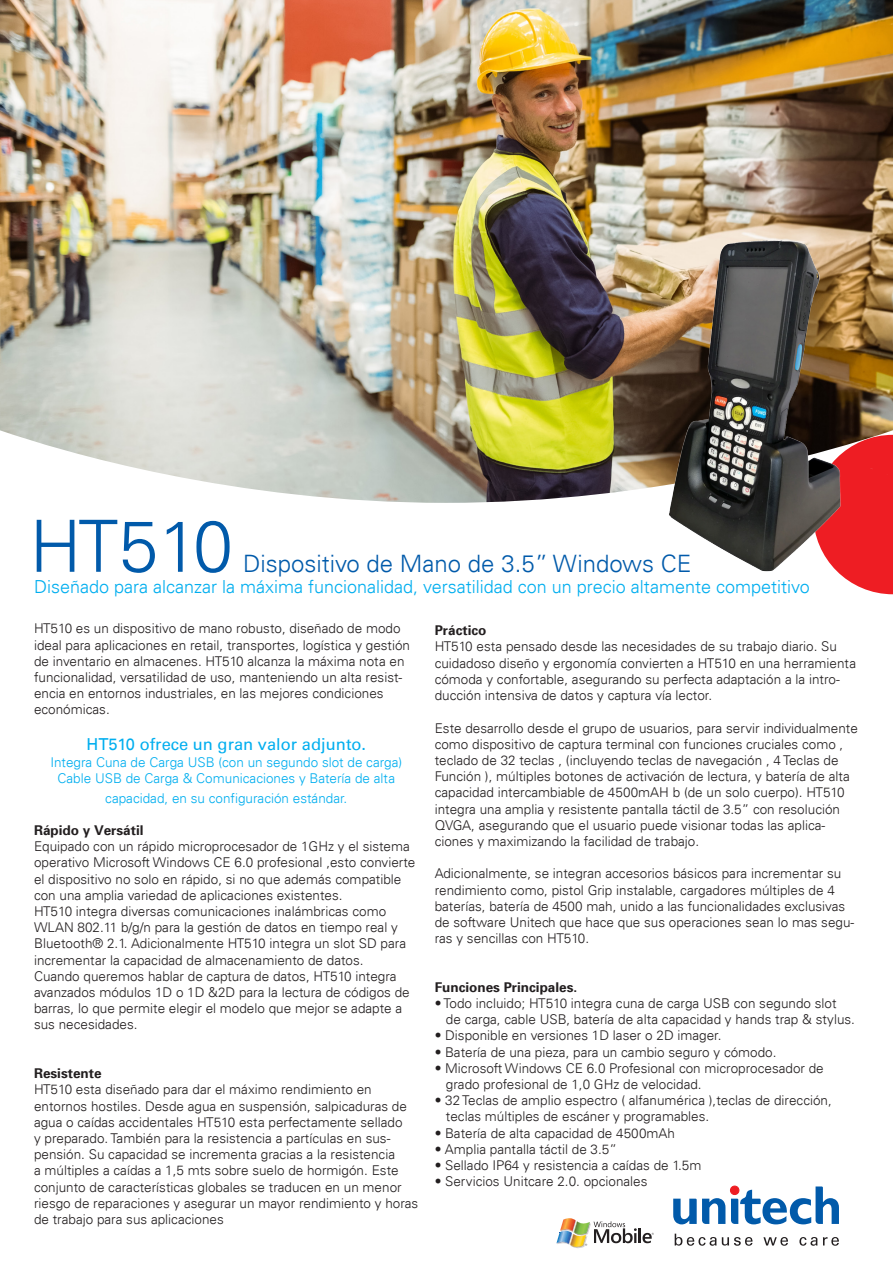
<style>
.page{position:relative;width:893px;height:1263px;background:#fff}
.page>*{position:absolute;margin:0;border:0;box-sizing:border-box;transform-origin:0 0}
.t1{font:300 72px "Univers LT";letter-spacing:-.025em;color:#015aaa}
.t2{font:300 24px "Univers LT";color:#015aaa}
.t3{font:300 18px "Univers LT";color:#00aeef}
.t4{font:16.5px "Univers LT";color:#00aeef}
.t5{font:300 13.5px/16.2px "Univers LT";color:#231f20}
.t6{font:300 13.5px/16.2px "Univers LT";color:#00aeef;text-align:center}
.t7{font:700 13.5px "Univers 65";color:#231f20}
</style>
<div class="page">
<img style="left:0;top:0;width:893px;height:503px">
<svg style="left:854px;top:584px;width:39px;height:10px"></svg>
<svg style="left:675px;top:1233px;width:78px;height:13px"></svg>
<svg style="left:763px;top:1237px;width:25px;height:9px"></svg>
<svg style="left:799px;top:1237px;width:18px;height:9px"></svg>
<svg style="left:823px;top:1237px;width:16px;height:9px"></svg>
<svg style="left:673px;top:1186px;width:166px;height:38px"></svg>
<svg style="left:556px;top:1218px;width:98px;height:30px"></svg>
<img style="left:593px;top:214px;width:300px;height:370px">
<p class="t1" style="left:30px;top:503px;width:205px">HT510</p>
<p class="t2" style="left:243px;top:549px;width:450px">Dispositivo de Mano de 3.5” Windows CE</p>
<p class="t3" style="left:34px;top:575px;width:777px">Diseñado para alcanzar la máxima funcionalidad, versatilidad con un precio altamente competitivo</p>
<p class="t5" style="left:34px;top:620px;width:378px">HT510 es un dispositivo de mano robusto, diseñado de modo ideal para aplicaciones en retail, transportes, logística y gestión de inventario en almacenes. HT510 alcanza la máxima nota en funcionalidad, versatilidad de uso, manteniendo un alta resist&shy;encia en entornos industriales, en las mejores condiciones económicas.</p>
<p class="t4" style="left:86px;top:735px;width:281px">HT510 ofrece un gran valor adjunto.</p>
<p class="t6" style="left:50px;top:754px;width:353px">Integra Cuna de Carga USB (con un segundo slot de carga)<br>Cable USB de Carga &amp; Comunicaciones y Batería de alta</p>
<p class="t6" style="left:105px;top:790px;width:244px">capacidad, en su configuración estándar.</p>
<p class="t7" style="left:34px;top:821px;width:111px">Rápido y Versátil</p>
<p class="t5" style="left:34px;top:838px;width:383px">Equipado con un rápido microprocesador de 1GHz y el sistema operativo Microsoft Windows CE 6.0 profesional ,esto convierte el dispositivo no solo en rápido, si no que además compatible con una amplia variedad de aplicaciones existentes.<br>HT510 integra diversas comunicaciones inalámbricas como WLAN 802.11 b/g/n para la gestión de datos en tiempo real y Bluetooth® 2.1. Adicionalmente HT510 integra un slot SD para incrementar la capacidad de almacenamiento de datos.</p>
<p class="t5" style="left:34px;top:968px;width:377px">Cuando queremos hablar de captura de datos, HT510 integra avanzados módulos 1D o 1D &amp;2D para la lectura de códigos de barras, lo que permite elegir el modelo que mejor se adapte a sus necesidades.</p>
<p class="t7" style="left:34px;top:1064px;width:69px">Resistente</p>
<p class="t5" style="left:34px;top:1081px;width:386px">HT510 esta diseñado para dar el máximo rendimiento en entornos hostiles. Desde agua en suspensión, salpicaduras de agua o caídas accidentales HT510 esta perfectamente sellado<br>y preparado. También para la resistencia a partículas en sus&shy;pensión. Su capacidad se incrementa gracias a la resistencia<br>a múltiples a caídas a 1,5 mts sobre suelo de hormigón. Este conjunto de características globales se traducen en un menor riesgo de reparaciones y asegurar un mayor rendimiento y horas de trabajo para sus aplicaciones</p>
<p class="t7" style="left:435px;top:622px;width:53px">Práctico</p>
<p class="t5" style="left:435px;top:639px;width:423px">HT510 esta pensado desde las necesidades de su trabajo diario. Su cuidadoso diseño y ergonomía convierten a HT510 en una herramienta cómoda y confortable, asegurando su perfecta adaptación a la intro&shy;ducción intensiva de datos y captura vía lector.</p>
<p class="t5" style="left:435px;top:720px;width:425px">Este desarrollo desde el grupo de usuarios, para servir individualmente como dispositivo de captura terminal con funciones cruciales como , teclado de 32 teclas , (incluyendo teclas de navegación , 4 Teclas de Función ), múltiples botones de activación de lectura, y batería de alta capacidad intercambiable de 4500mAH b (de un solo cuerpo). HT510 integra una amplia y resistente pantalla táctil de 3.5” con resolución QVGA, asegurando que el usuario puede visionar todas las aplica&shy;ciones y maximizando la facilidad de trabajo.</p>
<p class="t5" style="left:435px;top:865px;width:421px">Adicionalmente, se integran accesorios básicos para incrementar su rendimiento como, pistol Grip instalable, cargadores múltiples de 4 baterías, batería de 4500 mah, unido a las funcionalidades exclusivas de software Unitech que hace que sus operaciones sean lo mas segu&shy;ras y sencillas con HT510.</p>
<p class="t7" style="left:435px;top:978px;width:144px">Funciones Principales.</p>
<p class="t5" style="left:446px;top:995px;width:411px;text-indent:-11px">• Todo incluido; HT510 integra cuna de carga USB con segundo slot<br>de carga, cable USB, batería de alta capacidad y hands trap &amp; stylus.</p>
<p class="t5" style="left:435px;top:1027px;width:288px">• Disponible en versiones 1D laser o 2D imager.</p>
<p class="t5" style="left:435px;top:1044px;width:343px">• Batería de una pieza, para un cambio seguro y cómodo.</p>
<p class="t5" style="left:435px;top:1060px;width:391px">• Microsoft Windows CE 6.0 Profesional con microprocesador de</p>
<p class="t5" style="left:446px;top:1076px;width:257px">grado profesional de 1,0 GHz de velocidad.</p>
<p class="t5" style="left:435px;top:1092px;width:399px">• 32 Teclas de amplio espectro ( alfanumérica ),teclas de dirección,</p>
<p class="t5" style="left:446px;top:1108px;width:265px">teclas múltiples de escáner y programables.</p>
<p class="t5" style="left:435px;top:1125px;width:242px">• Batería de alta capacidad de 4500mAh</p>
<p class="t5" style="left:435px;top:1141px;width:184px">• Amplia pantalla táctil de 3.5”</p>
<p class="t5" style="left:435px;top:1157px;width:268px">• Sellado IP64 y resistencia a caídas de 1.5m</p>
<p class="t5" style="left:435px;top:1173px;width:214px">• Servicios Unitcare 2.0. opcionales</p>
</div>
